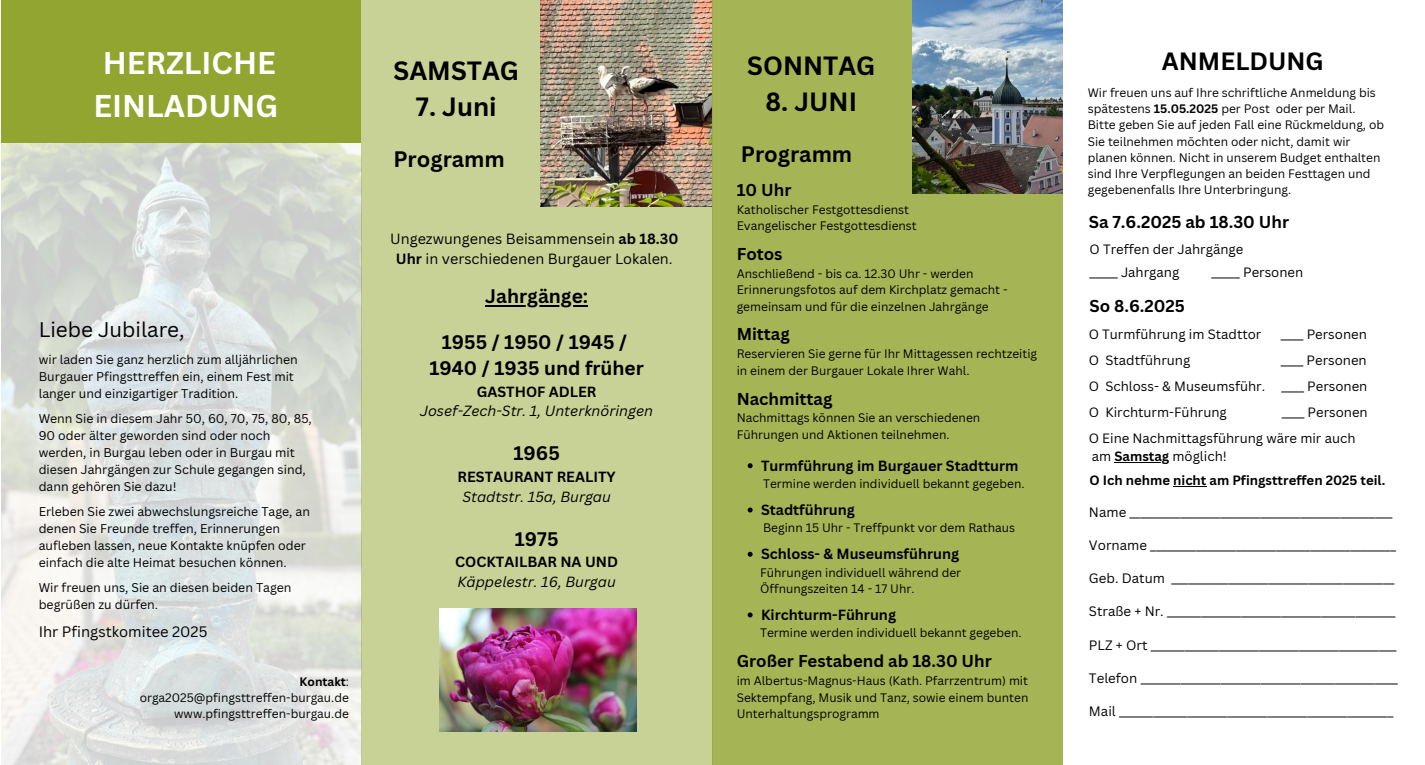
<style>
.page{position:relative;width:1425px;height:765px;background:#fff}
.page>*{position:absolute;margin:0;border:0;box-sizing:border-box;transform-origin:0 0}
.t1{font:700 30.62px/42.4px "Canva Sans";color:#fff;text-align:center}
.t2{font:700 25.75px "Canva Sans";color:#000}
.t3{font:700 25.62px "Canva Sans";color:#000}
.t4{font:700 24.38px "Canva Sans";color:#000}
.t5{font:700 21.75px "Canva Sans";color:#000}
.t6{font:20.75px "Canva Sans";color:#000}
.t7{font:700 19.12px "Canva Sans";color:#000}
.t8{font:700 16.75px "Canva Sans";color:#000}
.t9{font:14.75px "Canva Sans";color:#000}
.t10{font:700 14.38px "Canva Sans";color:#000}
.t11{font:italic 14.38px "Canva Sans";color:#000}
.t12{font:14.38px/19.8px "Canva Sans";color:#000;text-align:center}
.t13{font:13.25px "Canva Sans";color:#000}
.t14{font:13.12px "Canva Sans";color:#000}
.t15{font:700 13.12px "Canva Sans";color:#000}
.t16{font:12.38px/17px "Canva Sans";color:#000}
.t17{font:12px/16.4px "Canva Sans";color:#000}
.t18{font:700 12px "Canva Sans";color:#000}
.s1{font-weight:400}
.s2{font-weight:700}
</style>
<div class="page">
<div style="left:1px;top:0;width:359px;height:143px;background:#92a530"></div>
<img style="left:2px;top:144px;width:359px;height:621px">
<div style="left:361px;top:0;width:351px;height:765px;background:#c8d297"></div>
<img style="left:439px;top:608px;width:197px;height:123px">
<img style="left:541px;top:0;width:170px;height:206px">
<hr style="left:485px;top:305px;width:103px;height:2px;background:#000">
<div style="left:712px;top:0;width:350px;height:765px;background:#a5b555"></div>
<svg style="left:747px;top:463px;width:5px;height:5px"></svg>
<svg style="left:747px;top:508px;width:5px;height:4px"></svg>
<svg style="left:747px;top:552px;width:5px;height:5px"></svg>
<svg style="left:747px;top:612px;width:5px;height:5px"></svg>
<img style="left:912px;top:0;width:150px;height:194px">
<hr style="left:1114px;top:462px;width:55px;height:1px;background:#000">
<hr style="left:1172px;top:486px;width:34px;height:1px;background:#000">
<p class="t1" style="left:93px;top:41px;width:186px">HERZLICHE<br>EINLADUNG</p>
<h1 class="t6" style="left:39px;top:315px;width:147px">Liebe Jubilare,</h1>
<h2 class="t16" style="left:39px;top:351px;width:260px">wir laden Sie ganz herzlich zum alljährlichen<br>Burgauer Pfingsttreffen ein, einem Fest mit langer und einzigartiger Tradition.</h2>
<h3 class="t16" style="left:39px;top:410px;width:274px">Wenn Sie in diesem Jahr 50, 60, 70, 75, 80, 85, 90 oder älter geworden sind oder noch werden, in Burgau leben oder in Burgau mit diesen Jahrgängen zur Schule gegangen sind, dann gehören Sie dazu!</h3>
<p class="t16" style="left:39px;top:503px;width:273px">Erleben Sie zwei abwechslungsreiche Tage, an denen Sie Freunde treffen, Erinnerungen aufleben lassen, neue Kontakte knüpfen oder einfach die alte Heimat besuchen können.</p>
<p class="t16" style="left:39px;top:578px;width:254px">Wir freuen uns, Sie an diesen beiden Tagen begrüßen zu dürfen.</p>
<h5 class="t9" style="left:39px;top:621px;width:170px">Ihr Pfingstkomitee 2025</h5>
<p class="t18" style="left:299px;top:673px;width:51px">Kontakt<span class="s1">:</span></p>
<p class="t17" style="left:140px;top:689px;width:211px">orga2025@pfingsttreffen-burgau.de</p>
<p class="t17" style="left:174px;top:706px;width:176px">www.pfingsttreffen-burgau.de</p>
<p class="t2" style="left:393px;top:52px;width:127px">SAMSTAG</p>
<p class="t2" style="left:416px;top:88px;width:82px">7. Juni</p>
<p class="t5" style="left:393px;top:144px;width:113px">Programm</p>
<p class="t12" style="left:390px;top:229px;width:290px">Ungezwungenes Beisammensein <span class="s2">ab 18.30<br>Uhr</span> in verschiedenen Burgauer Lokalen.</p>
<p class="t7" style="left:485px;top:283px;width:104px">Jahrgänge:</p>
<p class="t7" style="left:441px;top:329px;width:187px">1955 / 1950 / 1945 /</p>
<p class="t7" style="left:429px;top:355px;width:216px">1940 / 1935 und früher</p>
<p class="t10" style="left:476px;top:381px;width:121px">GASTHOF ADLER</p>
<p class="t11" style="left:420px;top:401px;width:234px">Josef-Zech-Str. 1, Unterknöringen</p>
<p class="t7" style="left:513px;top:440px;width:48px">1965</p>
<h4 class="t10" style="left:457px;top:467px;width:160px">RESTAURANT REALITY</h4>
<p class="t11" style="left:462px;top:486px;width:150px">Stadtstr. 15a, Burgau</p>
<p class="t7" style="left:515px;top:525px;width:45px">1975</p>
<p class="t10" style="left:455px;top:552px;width:164px">COCKTAILBAR NA UND</p>
<p class="t11" style="left:457px;top:572px;width:160px">Käppelestr. 16, Burgau</p>
<p class="t3" style="left:747px;top:48px;width:129px">SONNTAG</p>
<p class="t3" style="left:765px;top:84px;width:93px">8. JUNI</p>
<p class="t5" style="left:740px;top:139px;width:113px">Programm</p>
<p class="t8" style="left:736px;top:178px;width:56px">10 Uhr</p>
<p class="t17" style="left:736px;top:201px;width:174px">Katholischer Festgottesdienst</p>
<p class="t17" style="left:736px;top:217px;width:182px">Evangelischer Festgottesdienst</p>
<p class="t8" style="left:736px;top:242px;width:47px">Fotos</p>
<h2 class="t17" style="left:736px;top:265px;width:272px">Anschließend - bis ca. 12.30 Uhr - werden<br>Erinnerungsfotos auf dem Kirchplatz gemacht - gemeinsam und für die einzelnen Jahrgänge</h2>
<h3 class="t8" style="left:736px;top:322px;width:55px">Mittag</h3>
<p class="t17" style="left:736px;top:345px;width:302px">Reservieren Sie gerne für Ihr Mittagessen rechtzeitig in einem der Burgauer Lokale Ihrer Wahl.</p>
<p class="t8" style="left:736px;top:387px;width:97px">Nachmittag</p>
<p class="t17" style="left:736px;top:410px;width:245px">Nachmittags können Sie an verschiedenen<br>Führungen und Aktionen teilnehmen.</p>
<p class="t10" style="left:761px;top:455px;width:259px">Turmführung im Burgauer Stadtturm</p>
<p class="t17" style="left:763px;top:475px;width:263px">Termine werden individuell bekannt gegeben.</p>
<p class="t10" style="left:761px;top:500px;width:95px">Stadtführung</p>
<p class="t17" style="left:763px;top:520px;width:253px">Beginn 15 Uhr - Treffpunkt vor dem Rathaus</p>
<p class="t10" style="left:761px;top:544px;width:200px">Schloss- &amp; Museumsführung</p>
<p class="t17" style="left:760px;top:564px;width:203px">Führungen individuell während der</p>
<p class="t17" style="left:760px;top:580px;width:156px">Öffnungszeiten 14 - 17 Uhr.</p>
<p class="t10" style="left:761px;top:605px;width:136px">Kirchturm-Führung</p>
<p class="t17" style="left:760px;top:625px;width:263px">Termine werden individuell bekannt gegeben.</p>
<p class="t8" style="left:736px;top:649px;width:257px">Großer Festabend ab 18.30 Uhr</p>
<p class="t17" style="left:736px;top:672px;width:293px;text-align:justify">im Albertus-Magnus-Haus (Kath. Pfarrzentrum) mit Sektempfang, Musik und Tanz, sowie einem bunten Unterhaltungsprogramm</p>
<p class="t4" style="left:1161px;top:44px;width:163px">ANMELDUNG</p>
<p class="t17" style="left:1087px;top:84px;width:289px">Wir freuen uns auf Ihre schriftliche Anmeldung bis spätestens <span class="s2">15.05.2025</span> per Post oder per Mail.</p>
<p class="t17" style="left:1087px;top:117px;width:298px">Bitte geben Sie auf jeden Fall eine Rückmeldung, ob Sie teilnehmen möchten oder nicht, damit wir planen können. Nicht in unserem Budget enthalten sind Ihre Verpflegungen an beiden Festtagen und gegebenenfalls Ihre Unterbringung.</p>
<p class="t8" style="left:1088px;top:210px;width:202px">Sa 7.6.2025 ab 18.30 Uhr</p>
<h2 class="t14" style="left:1089px;top:240px;width:155px">O Treffen der Jahrgänge</h2>
<p class="t14" style="left:1089px;top:263px;width:91px">_____ Jahrgang</p>
<p class="t14" style="left:1211px;top:263px;width:93px">_____ Personen</p>
<p class="t8" style="left:1089px;top:295px;width:97px">So 8.6.2025</p>
<h6 class="t14" style="left:1088px;top:325px;width:174px">O Turmführung im Stadttor</h6>
<h6 class="t14" style="left:1280px;top:325px;width:88px">____ Personen</h6>
<p class="t14" style="left:1088px;top:351px;width:103px">O Stadtführung</p>
<p class="t14" style="left:1280px;top:351px;width:88px">____ Personen</p>
<p class="t14" style="left:1088px;top:377px;width:280px">O Schloss- &amp; Museumsführ. ____ Personen</p>
<h6 class="t14" style="left:1088px;top:403px;width:140px">O Kirchturm-Führung</h6>
<h6 class="t14" style="left:1281px;top:403px;width:88px">____ Personen</h6>
<p class="t14" style="left:1088px;top:429px;width:268px">O Eine Nachmittagsführung wäre mir auch</p>
<p class="t14" style="left:1091px;top:447px;width:136px">am <span class="s2">Samstag</span> möglich!</p>
<p class="t15" style="left:1089px;top:471px;width:297px">O Ich nehme nicht am Pfingsttreffen 2025 teil.</p>
<p class="t13" style="left:1088px;top:503px;width:305px">Name ______________________________________________</p>
<p class="t13" style="left:1088px;top:536px;width:308px">Vorname ___________________________________________</p>
<p class="t13" style="left:1088px;top:569px;width:307px">Geb. Datum _______________________________________</p>
<p class="t13" style="left:1088px;top:602px;width:308px">Straße + Nr. ________________________________________</p>
<p class="t13" style="left:1088px;top:636px;width:309px">PLZ + Ort ___________________________________________</p>
<p class="t13" style="left:1088px;top:669px;width:310px">Telefon _____________________________________________</p>
<p class="t13" style="left:1088px;top:702px;width:306px">Mail ________________________________________________</p>
</div>
